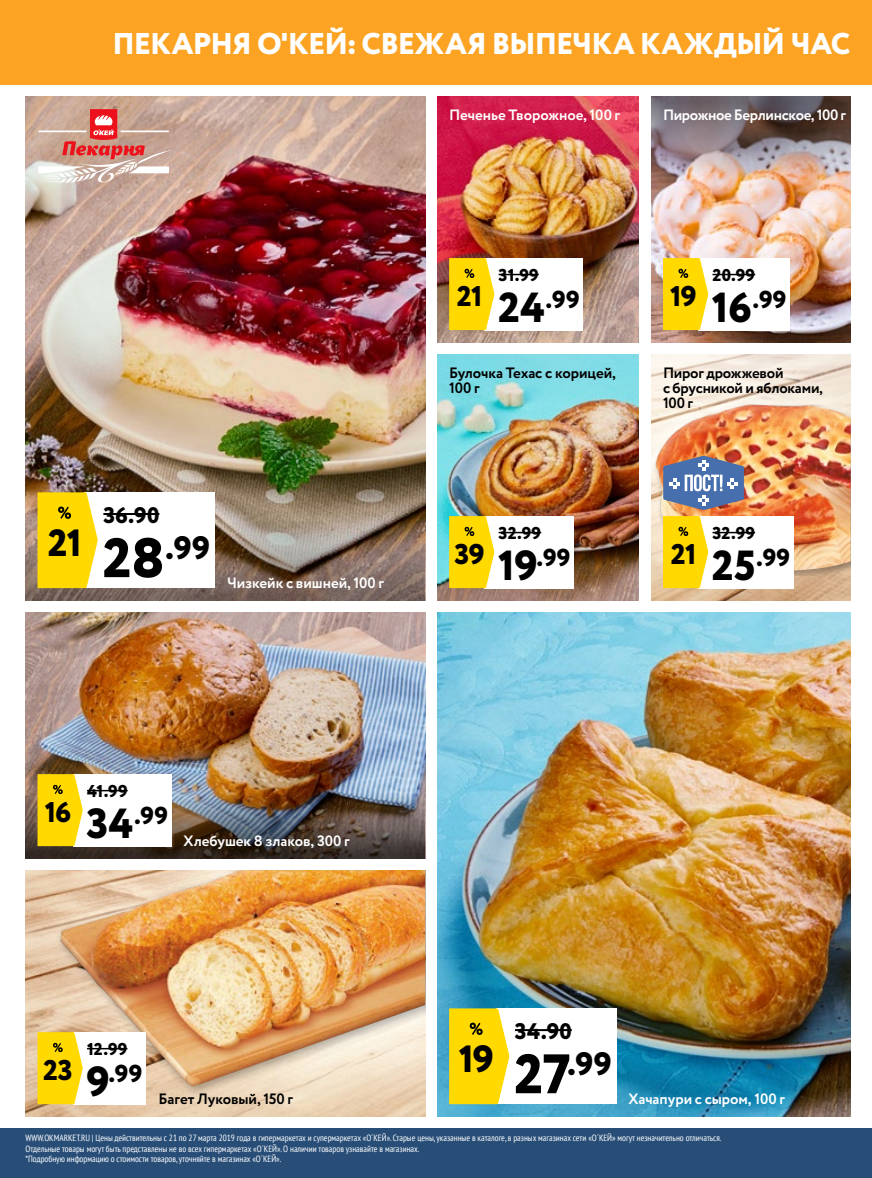
<style>
.page{position:relative;width:872px;height:1178px;background:#fff}
.page>*{position:absolute;margin:0;border:0;box-sizing:border-box;transform-origin:0 0}
.t1{font:800 42px "Circe";color:#000}
.t2{font:800 37.95px "Circe";color:#000}
.t3{font:800 32.4px "Circe";color:#000}
.t4{font:800 30px "Circe";letter-spacing:-.025em;color:#fff}
.t5{font:800 28.5px "Circe";letter-spacing:-.02em;color:#000}
.t6{font:800 24.45px "Circe";letter-spacing:.01em;color:#000}
.t7{font:800 22.5px "Circe";letter-spacing:.01em;color:#000}
.t8{font:800 17.1px "Circe";letter-spacing:.01em;color:#000}
.t9{font:700 15px/15px "Circe";letter-spacing:-.015em;color:#000}
.t10{font:700 15px "Circe";letter-spacing:-.005em;color:#fff}
.t11{font:700 15px "Circe";letter-spacing:-.025em;color:#fff}
.t12{font:condensed 9px/10.5px "PT Sans";color:#fff}
.s1{font-size:55.5px}
.s2{font-size:42px}
</style>
<div class="page">
<img style="left:651px;top:192px;width:199px;height:150px">
<img style="left:437px;top:96px;width:202px;height:246px">
<img style="left:26px;top:870px;width:399px;height:246px">
<img style="left:437px;top:354px;width:202px;height:246px">
<img style="left:651px;top:450px;width:199px;height:150px">
<img style="left:26px;top:96px;width:399px;height:408px">
<img style="left:26px;top:612px;width:399px;height:168px">
<img style="left:437px;top:612px;width:413px;height:504px">
<img style="left:655px;top:450px;width:195px;height:122px">
<img style="left:651px;top:354px;width:199px;height:96px">
<img style="left:651px;top:96px;width:199px;height:96px">
<img style="left:26px;top:780px;width:399px;height:78px">
<svg style="left:26px;top:504px;width:399px;height:96px;background:#887467"></svg>
<div style="left:55px;top:870px;width:370px;height:228px;background:#000;opacity:.3"></div>
<img style="left:116px;top:870px;width:123px;height:44px">
<div style="left:0;top:1128px;width:872px;height:50px;background:#284e78"></div>
<div style="left:698px;top:516px;width:95px;height:72px;background:#fff"></div>
<hr style="left:712px;top:532px;width:43px;height:1px;background:#000">
<svg style="left:663px;top:516px;width:45px;height:72px;background:#fbd916"></svg>
<div style="left:698px;top:258px;width:92px;height:72px;background:#fff"></div>
<hr style="left:712px;top:274px;width:43px;height:1px;background:#000">
<svg style="left:663px;top:258px;width:45px;height:72px;background:#fbd916"></svg>
<div style="left:484px;top:258px;width:99px;height:72px;background:#fff"></div>
<hr style="left:498px;top:274px;width:41px;height:1px;background:#000">
<svg style="left:449px;top:258px;width:45px;height:72px;background:#fbd815"></svg>
<div style="left:484px;top:516px;width:90px;height:72px;background:#fff"></div>
<hr style="left:498px;top:532px;width:43px;height:1px;background:#000">
<svg style="left:449px;top:516px;width:45px;height:72px;background:#fad916"></svg>
<div style="left:85px;top:492px;width:130px;height:96px;background:#fff"></div>
<hr style="left:103px;top:513px;width:56px;height:2px;background:#000">
<svg style="left:38px;top:492px;width:60px;height:96px;background:#fbd919"></svg>
<div style="left:73px;top:774px;width:98px;height:72px;background:#fff"></div>
<hr style="left:87px;top:790px;width:41px;height:1px;background:#000">
<svg style="left:38px;top:774px;width:45px;height:72px;background:#fbd919"></svg>
<div style="left:496px;top:1008px;width:120px;height:96px;background:#fff"></div>
<hr style="left:515px;top:1029px;width:57px;height:2px;background:#000">
<svg style="left:449px;top:1008px;width:60px;height:96px;background:#fad917"></svg>
<div style="left:73px;top:1032px;width:73px;height:72px;background:#fff"></div>
<hr style="left:87px;top:1048px;width:40px;height:1px;background:#000">
<svg style="left:38px;top:1032px;width:45px;height:72px;background:#fbd919"></svg>
<svg style="left:663px;top:456px;width:81px;height:54px;background:#7f87a5"></svg>
<div style="left:0;top:0;width:872px;height:84px;background:#fca324"></div>
<svg style="left:38px;top:109px;width:135px;height:77px;background:#d2a196"></svg>
<h3 class="t4" style="left:112px;top:23px;width:739px">ПЕКАРНЯ О'КЕЙ: СВЕЖАЯ ВЫПЕЧКА КАЖДЫЙ ЧАС</h3>
<h2 class="t2" style="left:48px;top:517px;width:36px">21</h2>
<h3 class="t7" style="left:103px;top:500px;width:57px">36.90</h3>
<h3 class="t3" style="left:103px;top:526px;width:109px"><span class="s1">28</span>.99</h3>
<h3 class="t10" style="left:227px;top:573px;width:158px">Чизкейк с вишней, 100 г</h3>
<h3 class="t10" style="left:449px;top:104px;width:173px">Печенье Творожное, 100 г</h3>
<h3 class="t11" style="left:663px;top:104px;width:185px">Пирожное Берлинское, 100 г</h3>
<h3 class="t8" style="left:498px;top:264px;width:42px">31.99</h3>
<h3 class="t8" style="left:712px;top:264px;width:44px">20.99</h3>
<h3 class="t5" style="left:457px;top:277px;width:27px">21</h3>
<h3 class="t6" style="left:498px;top:283px;width:83px"><span class="s2">24</span>.99</h3>
<h3 class="t5" style="left:670px;top:277px;width:28px">19</h3>
<h3 class="t6" style="left:712px;top:283px;width:76px"><span class="s2">16</span>.99</h3>
<h3 class="t9" style="left:449px;top:366px;width:168px">Булочка Техас с корицей,<br>100 г</h3>
<h3 class="t9" style="left:663px;top:366px;width:161px">Пирог дрожжевой<br>с брусникой и яблоками,<br>100 г</h3>
<h3 class="t8" style="left:498px;top:522px;width:44px">32.99</h3>
<h3 class="t8" style="left:712px;top:522px;width:44px">32.99</h3>
<h3 class="t5" style="left:454px;top:535px;width:32px">39</h3>
<h3 class="t6" style="left:498px;top:541px;width:74px"><span class="s2">19</span>.99</h3>
<h3 class="t5" style="left:670px;top:535px;width:27px">21</h3>
<h3 class="t6" style="left:712px;top:541px;width:80px"><span class="s2">25</span>.99</h3>
<h3 class="t5" style="left:45px;top:793px;width:28px">16</h3>
<h3 class="t8" style="left:87px;top:780px;width:42px">41.99</h3>
<h3 class="t6" style="left:86px;top:799px;width:83px"><span class="s2">34</span>.99</h3>
<h3 class="t10" style="left:183px;top:831px;width:168px">Хлебушек 8 злаков, 300 г</h3>
<h3 class="t7" style="left:515px;top:1016px;width:58px">34.90</h3>
<h3 class="t8" style="left:87px;top:1038px;width:42px">12.99</h3>
<h2 class="t2" style="left:459px;top:1033px;width:37px">19</h2>
<h3 class="t3" style="left:514px;top:1042px;width:99px"><span class="s1">27</span>.99</h3>
<h3 class="t5" style="left:43px;top:1051px;width:31px">23</h3>
<h3 class="t6" style="left:108px;top:1057px;width:36px">.99</h3>
<h1 class="t1" style="left:86px;top:1053px;width:25px">9</h1>
<h3 class="t9" style="left:159px;top:1092px;width:136px">Багет Луковый, 150 г</h3>
<p class="t12" style="left:26px;top:1132px;width:697px">WWW.OKMARKET.RU | Цены действительны с 21 по 27 марта 2019 года в гипермаркетах и супермаркетах «О´КЕЙ». Старые цены, указанные в каталоге, в разных магазинах сети «О´КЕЙ» могут незначительно отличаться.<br>Отдельные товары могут быть представлены не во всех гипермаркетах «О´КЕЙ». О наличии товаров узнавайте в магазинах.<br>*Подробную информацию о стоимости товаров, уточняйте в магазинах «О´КЕЙ».</p>
<h3 class="t10" style="left:628px;top:1089px;width:158px">Хачапури с сыром, 100 г</h3>
</div>
